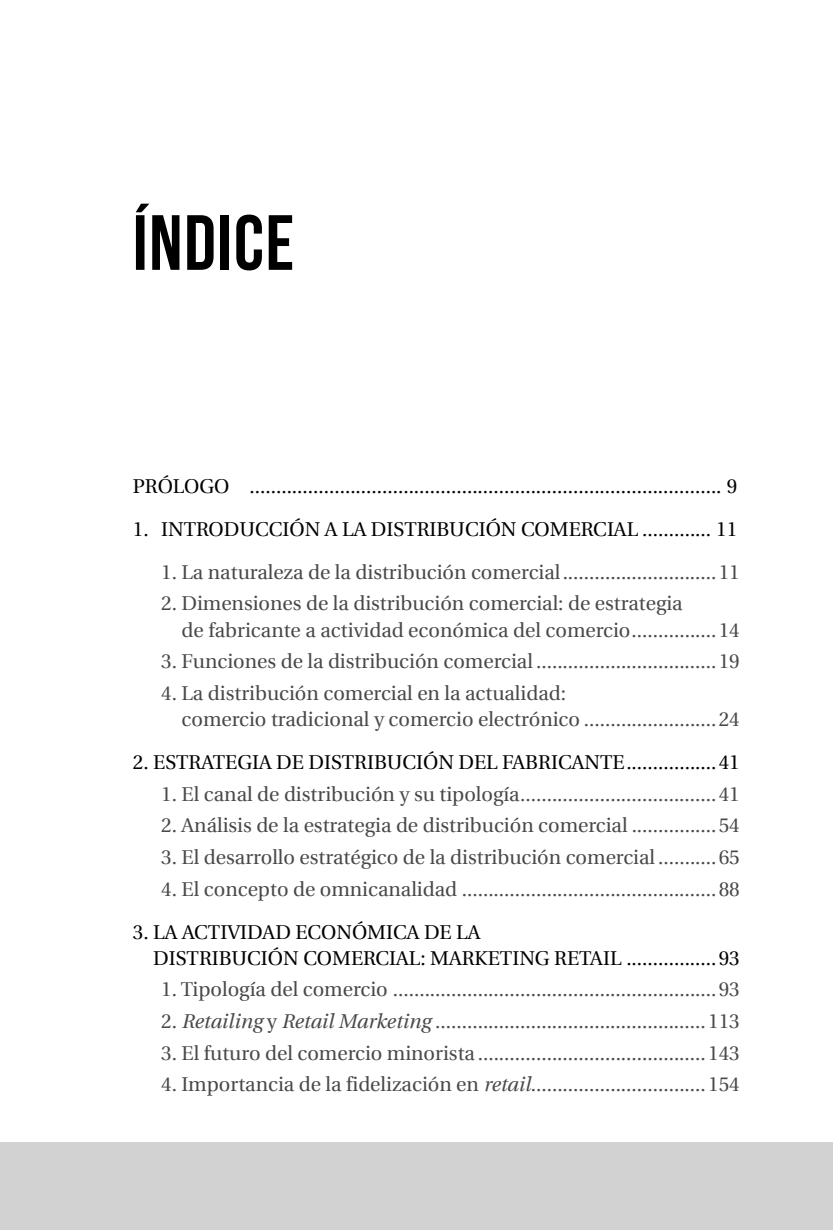
<style>
.page{position:relative;width:833px;height:1230px;background:#fff}
.page>*{position:absolute;margin:0;border:0;box-sizing:border-box;transform-origin:0 0}
.t1{font:700 78px "Bebas Neue";letter-spacing:.02em;color:#000}
.t2{font:20px/26px "Utopia";color:#494949}
.t3{font:20px/26px "Utopia";color:#000}
.s1{font-style:italic}
</style>
<div class="page">
<div style="left:0;top:1141px;width:832px;height:88px;background:#d2d2d2"></div>
<h1 class="t1" style="left:133px;top:200px;width:163px">ÍNDICE</h1>
<p class="t3" style="left:133px;top:473px;width:605px">PRÓLOGO ......................................................................................... 9</p>
<p class="t3" style="left:133px;top:516px;width:605px">1. INTRODUCCIÓN A LA DISTRIBUCIÓN COMERCIAL ............. 11</p>
<p class="t2" style="left:161px;top:559px;width:580px">1. La naturaleza de la distribución comercial .............................11</p>
<p class="t2" style="left:181px;top:591px;width:559px;text-indent:-20px">2. Dimensiones de la distribución comercial: de estrategia<br>de fabricante a actividad económica del comercio ................14</p>
<p class="t2" style="left:161px;top:648px;width:580px">3. Funciones de la distribución comercial ..................................19</p>
<p class="t2" style="left:181px;top:680px;width:559px;text-indent:-20px">4. La distribución comercial en la actualidad:<br>comercio tradicional y comercio electrónico .........................24</p>
<p class="t3" style="left:133px;top:749px;width:608px">2. ESTRATEGIA DE DISTRIBUCIÓN DEL FABRICANTE .................41</p>
<p class="t2" style="left:161px;top:781px;width:580px">1. El canal de distribución y su tipología .....................................41</p>
<p class="t2" style="left:161px;top:812px;width:580px">2. Análisis de la estrategia de distribución comercial ................54</p>
<p class="t2" style="left:161px;top:844px;width:580px">3. El desarrollo estratégico de la distribución comercial ...........65</p>
<p class="t2" style="left:161px;top:876px;width:580px">4. El concepto de omnicanalidad ................................................88</p>
<p class="t3" style="left:153px;top:919px;width:588px;text-indent:-20px">3. LA ACTIVIDAD ECONÓMICA DE LA<br>DISTRIBUCIÓN COMERCIAL: MARKETING RETAIL .................93</p>
<p class="t2" style="left:161px;top:976px;width:580px">1. Tipología del comercio .............................................................93</p>
<p class="t2" style="left:161px;top:1008px;width:580px">2. <span class="s1">Retailing</span> y <span class="s1">Retail Marketing</span> ...................................................113</p>
<p class="t2" style="left:161px;top:1040px;width:580px">3. El futuro del comercio minorista ...........................................143</p>
<p class="t2" style="left:161px;top:1071px;width:580px">4. Importancia de la fidelización en <span class="s1">retail</span> .................................154</p>
</div>
